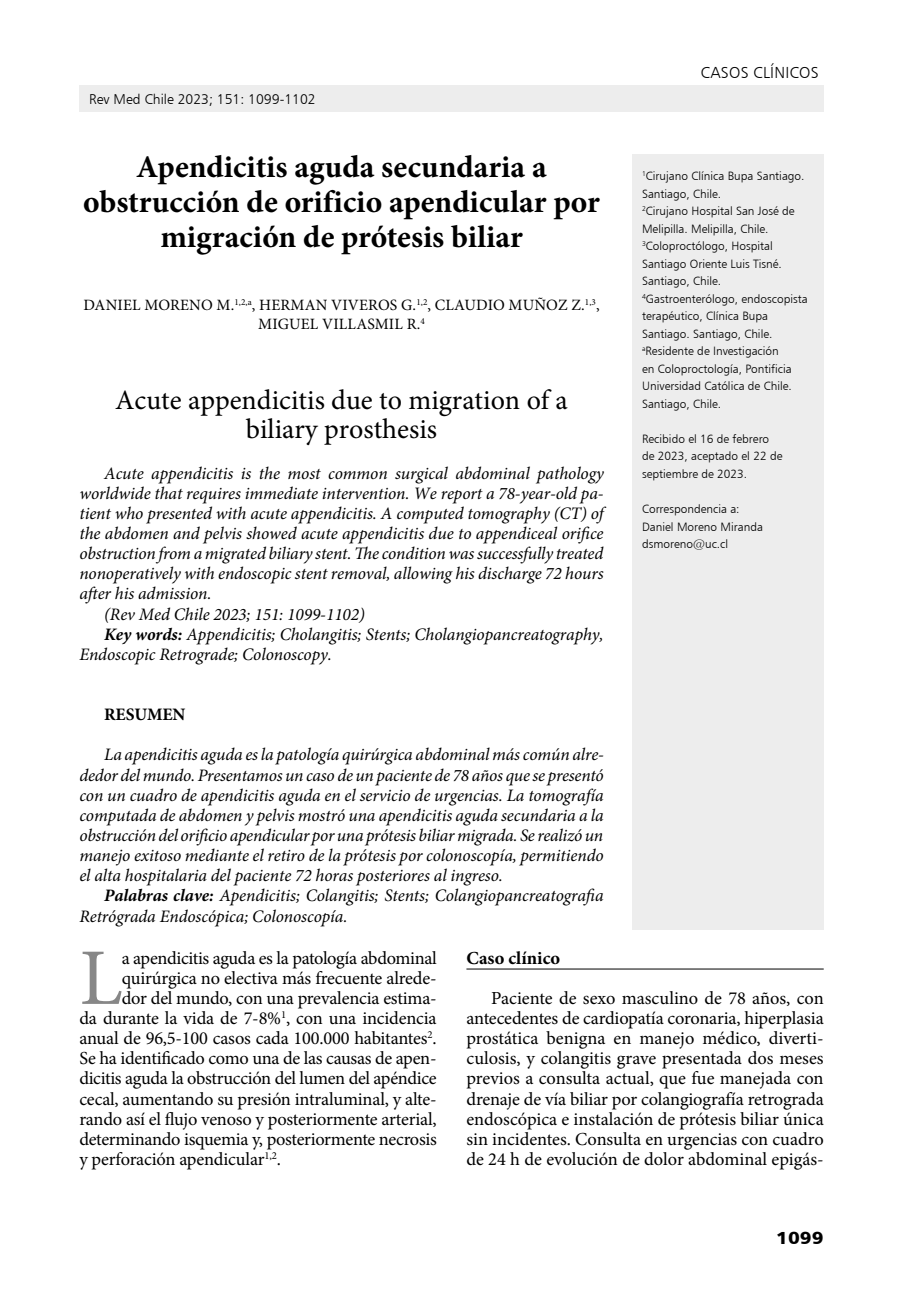
<style>
.page{position:relative;width:918px;height:1315px;background:#fff}
.page>*{position:absolute;margin:0;border:0;box-sizing:border-box;transform-origin:0 0}
.t1{font:80.33px "Minion Pro";color:#878787}
.t2{font:700 31.5px/35px "Minion Pro";color:#000;text-align:center}
.t3{font:28px/29.8px "Minion Pro";color:#000;text-align:center}
.t4{font:18.38px/20.1px "Minion Pro";letter-spacing:-.015em;color:#000;text-align:justify}
.t5{font:700 18.38px "Minion Pro";color:#000}
.t6{font:italic 17.5px/20.1px "Minion Pro";letter-spacing:-.005em;color:#000;text-align:justify}
.t7{font:700 17.5px "Minion Pro";letter-spacing:-.005em;color:#000}
.t8{font:17.5px "Humanist 777 BT Black B";color:#000;scale:1.1 1}
.t9{font:15.75px/18.9px "Minion Pro";letter-spacing:.01em;color:#000;text-align:center}
.t10{font:15.75px "Humanist 777 BT Light B";letter-spacing:.02em;color:#000}
.t11{font:14px "Humanist 777 BT Light B";color:#000}
.t12{font:11.9px/17.5px "Humanist 777 BT Light B";color:#000}
.s1{font-weight:700}
</style>
<div class="page">
<div style="left:79px;top:85px;width:744px;height:26px;background:#ededed"></div>
<div style="left:632px;top:154px;width:191px;height:775px;background:#ededed"></div>
<hr style="left:466px;top:968px;width:357px;height:1px;background:#000">
<p class="t11" style="left:89px;top:90px;width:228px">Rev Med Chile 2023; 151: 1099-1102</p>
<h2 class="t2" style="left:83px;top:149px;width:518px">Apendicitis aguda secundaria a obstrucción de orificio apendicular por migración de prótesis biliar</h2>
<p class="t9" style="left:83px;top:296px;width:518px">DANIEL MORENO M.<sup>1,2,a</sup>, HERMAN VIVEROS G.<sup>1,2</sup>, CLAUDIO MUÑOZ Z.<sup>1,3</sup>,<br>MIGUEL VILLASMIL R.<sup>4</sup></p>
<h3 class="t3" style="left:115px;top:385px;width:454px">Acute appendicitis due to migration of a biliary prosthesis</h3>
<p class="t6" style="left:104px;top:463px;width:501px">Acute appendicitis is the most common surgical abdominal pathology</p>
<p class="t6" style="left:79px;top:483px;width:526px">worldwide that requires immediate intervention. We report a 78-year-old pa-</p>
<p class="t6" style="left:79px;top:503px;width:526px">tient who presented with acute appendicitis. A computed tomography (CT) of</p>
<p class="t6" style="left:79px;top:523px;width:526px">the abdomen and pelvis showed acute appendicitis due to appendiceal orifice</p>
<p class="t6" style="left:79px;top:543px;width:525px">obstruction from a migrated biliary stent. The condition was successfully treated</p>
<p class="t6" style="left:79px;top:563px;width:526px">nonoperatively with endoscopic stent removal, allowing his discharge 72 hours</p>
<p class="t6" style="left:79px;top:584px;width:134px">after his admission.</p>
<p class="t6" style="left:104px;top:604px;width:262px">(Rev Med Chile 2023; 151: 1099-1102)</p>
<p class="t6" style="left:104px;top:624px;width:501px"><span class="s1">Key words:</span> Appendicitis; Cholangitis; Stents; Cholangiopancreatography,</p>
<p class="t6" style="left:79px;top:644px;width:254px">Endoscopic Retrograde; Colonoscopy.</p>
<p class="t7" style="left:104px;top:702px;width:83px">RESUMEN</p>
<p class="t6" style="left:79px;top:745px;width:526px;text-indent:25px">La apendicitis aguda es la patología quirúrgica abdominal más común alre&shy;dedor del mundo. Presentamos un caso de un paciente de 78 años que se presentó con un cuadro de apendicitis aguda en el servicio de urgencias. La tomografía computada de abdomen y pelvis mostró una apendicitis aguda secundaria a la obstrucción del orificio apendicular por una prótesis biliar migrada. Se realizó un manejo exitoso mediante el retiro de la prótesis por colonoscopía, permitiendo el alta hospitalaria del paciente 72 horas posteriores al ingreso.</p>
<p class="t6" style="left:79px;top:885px;width:526px;text-indent:25px"><span class="s1">Palabras clave:</span> Apendicitis; Colangitis; Stents; Colangiopancreatografia<br>Retrógrada Endoscópica; Colonoscopía.</p>
<p class="t10" style="left:701px;top:63px;width:119px">CASOS CLÍNICOS</p>
<p class="t12" style="left:642px;top:167px;width:167px"><sup>1</sup>Cirujano Clínica Bupa Santiago.<br>Santiago, Chile.<br><sup>2</sup>Cirujano Hospital San José de<br>Melipilla. Melipilla, Chile.<br><sup>3</sup>Coloproctólogo, Hospital<br>Santiago Oriente Luis Tisné.<br>Santiago, Chile.<br><sup>4</sup>Gastroenterólogo, endoscopista terapéutico, Clínica Bupa<br>Santiago. Santiago, Chile. <sup>a</sup>Residente de Investigación<br>en Coloproctología, Pontificia<br>Universidad Católica de Chile.<br>Santiago, Chile.</p>
<p class="t12" style="left:642px;top:430px;width:142px">Recibido el 16 de febrero de 2023, aceptado el 22 de septiembre de 2023.</p>
<p class="t12" style="left:642px;top:500px;width:122px">Correspondencia a:<br>Daniel Moreno Miranda dsmoreno@uc.cl</p>
<h1 class="t1" style="left:79px;top:924px;width:45px">L</h1>
<p class="t4" style="left:122px;top:947px;width:316px">a apendicitis aguda es la patología abdominal</p>
<p class="t4" style="left:122px;top:968px;width:316px">quirúrgica no electiva más frecuente alrede-</p>
<p class="t4" style="left:122px;top:988px;width:316px">dor del mundo, con una prevalencia estima-</p>
<p class="t4" style="left:79px;top:1008px;width:359px">da durante la vida de 7-8%<sup>1</sup>, con una incidencia</p>
<p class="t4" style="left:79px;top:1028px;width:359px">anual de 96,5-100 casos cada 100.000 habitantes<sup>2</sup>.</p>
<p class="t4" style="left:79px;top:1048px;width:359px">Se ha identificado como una de las causas de apen-</p>
<p class="t4" style="left:79px;top:1068px;width:359px">dicitis aguda la obstrucción del lumen del apéndice</p>
<p class="t4" style="left:79px;top:1088px;width:359px">cecal, aumentando su presión intraluminal, y alte-</p>
<p class="t4" style="left:79px;top:1108px;width:359px">rando así el flujo venoso y posteriormente arterial,</p>
<p class="t4" style="left:79px;top:1129px;width:359px">determinando isquemia y, posteriormente necrosis</p>
<p class="t4" style="left:79px;top:1149px;width:203px">y perforación apendicular<sup>1,2</sup>.</p>
<p class="t5" style="left:466px;top:945px;width:95px">Caso clínico</p>
<p class="t4" style="left:466px;top:988px;width:359px;text-indent:25px">Paciente de sexo masculino de 78 años, con antecedentes de cardiopatía coronaria, hiperplasia prostática benigna en manejo médico, diverti&shy;culosis, y colangitis grave presentada dos meses previos a consulta actual, que fue manejada con drenaje de vía biliar por colangiografía retrograda endoscópica e instalación de prótesis biliar única sin incidentes. Consulta en urgencias con cuadro de 24 h de evolución de dolor abdominal epigás-</p>
<p class="t8" style="left:776px;top:1226px;width:45px">1099</p>
</div>
